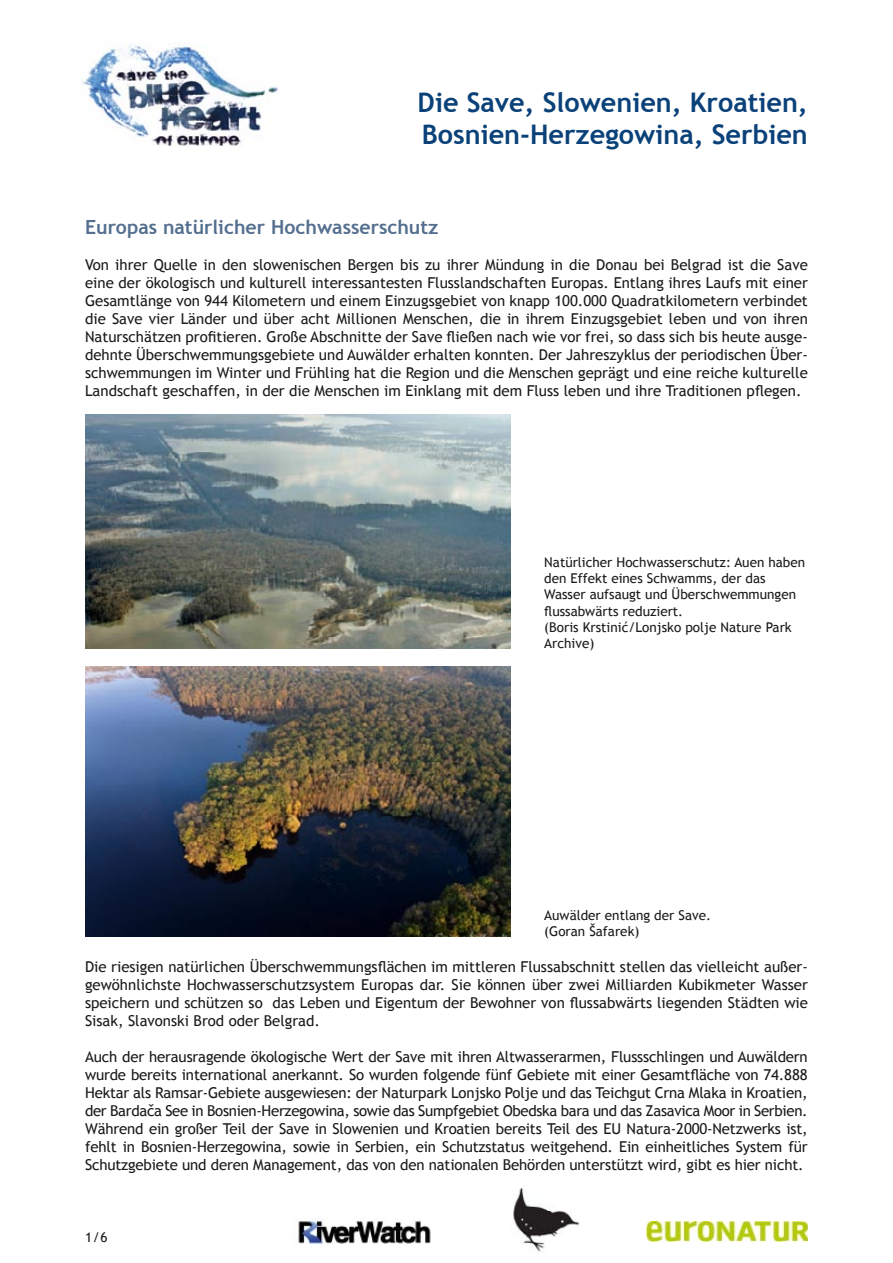
<style>
.page{position:relative;width:893px;height:1263px;background:#fff}
.page>*{position:absolute;margin:0;border:0;box-sizing:border-box;transform-origin:0 0}
.t1{font:700 27px/32.4px "Trebuchet MS";color:#0a4179}
.t2{font:700 19.5px "Trebuchet MS";color:#546f8f}
.t3{font:15px/18px "Trebuchet MS";color:#1a1a18;text-align:justify}
.t4{font:13.5px/16.2px "Trebuchet MS";color:#1a1a18}
</style>
<div class="page">
<img style="left:82px;top:44px;width:196px;height:102px">
<img style="left:85px;top:414px;width:425px;height:234px">
<img style="left:85px;top:666px;width:425px;height:270px">
<img style="left:513px;top:1188px;width:67px;height:65px">
<img style="left:646px;top:1221px;width:162px;height:21px">
<img style="left:292px;top:1217px;width:139px;height:27px">
<h1 class="t1" style="left:418px;top:86px;width:392px">Die Save, Slowenien, Kroatien,<br>Bosnien-Herzegowina, Serbien</h1>
<h2 class="t2" style="left:85px;top:215px;width:355px">Europas natürlicher Hochwasserschutz</h2>
<p class="t3" style="left:85px;top:256px;width:724px">Von ihrer Quelle in den slowenischen Bergen bis zu ihrer Mündung in die Donau bei Belgrad ist die Save eine der ökologisch und kulturell interessantesten Flusslandschaften Europas. Entlang ihres Laufs mit einer Gesamtlänge von 944 Kilometern und einem Einzugsgebiet von knapp 100.000 Quadratkilometern verbindet die Save vier Länder und über acht Millionen Menschen, die in ihrem Einzugsgebiet leben und von ihren Naturschätzen profitieren. Große Abschnitte der Save fließen nach wie vor frei, so dass sich bis heute ausge&shy;dehnte Überschwemmungsgebiete und Auwälder erhalten konnten. Der Jahreszyklus der periodischen Über&shy;schwemmungen im Winter und Frühling hat die Region und die Menschen geprägt und eine reiche kulturelle Landschaft geschaffen, in der die Menschen im Einklang mit dem Fluss leben und ihre Traditionen pflegen.</p>
<p class="t4" style="left:544px;top:554px;width:262px">Natürlicher Hochwasserschutz: Auen haben den Effekt eines Schwamms, der das<br>Wasser aufsaugt und Überschwemmungen flussabwärts reduziert.<br>(Boris Krstinić/Lonjsko polje Nature Park<br>Archive)</p>
<p class="t4" style="left:544px;top:907px;width:168px">Auwälder entlang der Save. (Goran Šafarek)</p>
<p class="t3" style="left:85px;top:958px;width:724px">Die riesigen natürlichen Überschwemmungsflächen im mittleren Flussabschnitt stellen das vielleicht außer&shy;gewöhnlichste Hochwasserschutzsystem Europas dar. Sie können über zwei Milliarden Kubikmeter Wasser speichern und schützen so das Leben und Eigentum der Bewohner von flussabwärts liegenden Städten wie Sisak, Slavonski Brod oder Belgrad.</p>
<p class="t3" style="left:85px;top:1048px;width:724px">Auch der herausragende ökologische Wert der Save mit ihren Altwasserarmen, Flussschlingen und Auwäldern wurde bereits international anerkannt. So wurden folgende fünf Gebiete mit einer Gesamtfläche von 74.888<br>Hektar als Ramsar-Gebiete ausgewiesen: der Naturpark Lonjsko Polje und das Teichgut Crna Mlaka in Kroatien, der Bardača See in Bosnien-Herzegowina, sowie das Sumpfgebiet Obedska bara und das Zasavica Moor in Serbien.<br>Während ein großer Teil der Save in Slowenien und Kroatien bereits Teil des EU Natura-2000-Netzwerks ist, fehlt in Bosnien-Herzegowina, sowie in Serbien, ein Schutzstatus weitgehend. Ein einheitliches System für Schutzgebiete und deren Management, das von den nationalen Behörden unterstützt wird, gibt es hier nicht.</p>
<p class="t4" style="left:85px;top:1229px;width:24px">1/6</p>
</div>
